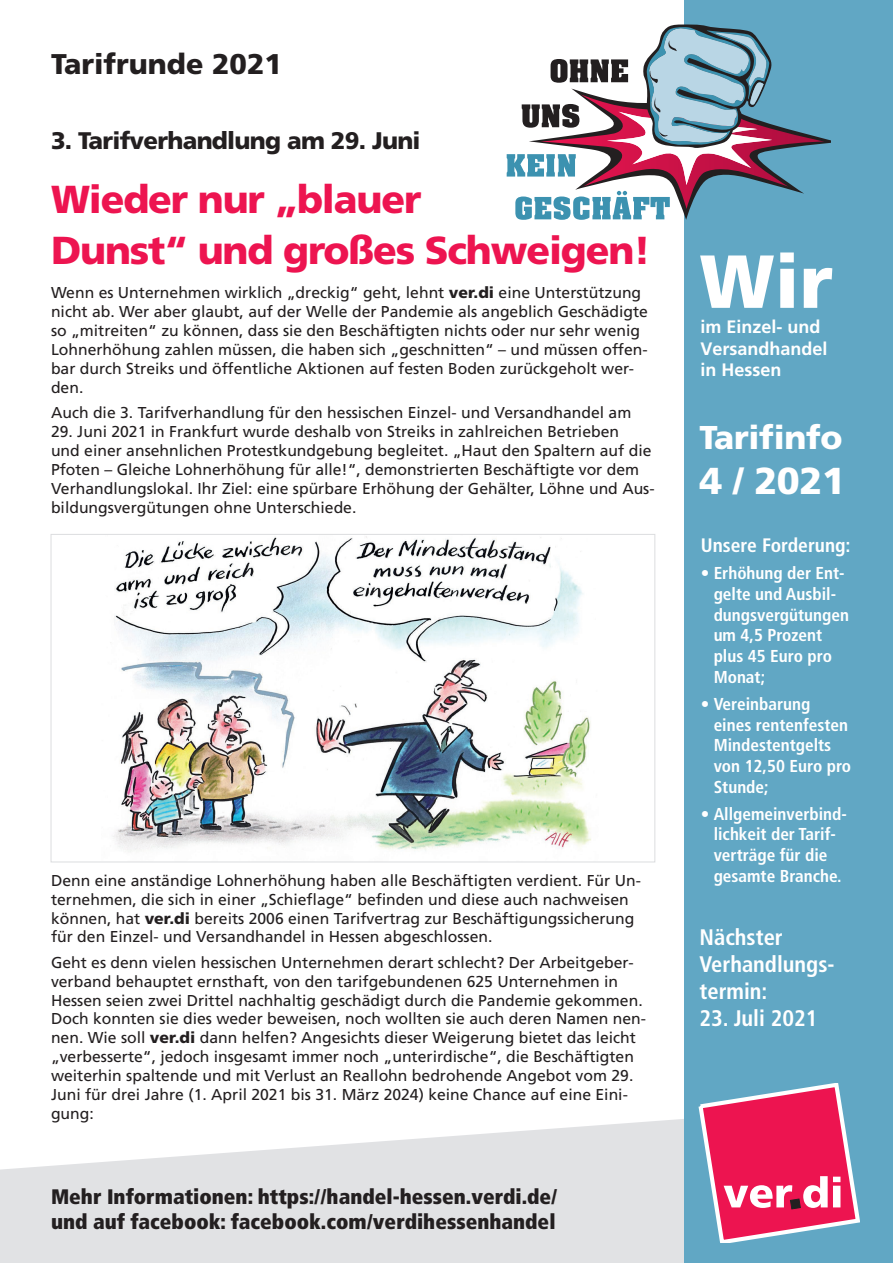
<style>
.page{position:relative;width:893px;height:1263px;background:#fff}
.page>*{position:absolute;margin:0;border:0;box-sizing:border-box;transform-origin:0 0}
.t1{font:900 75px "Frutiger";color:#fff}
.t2{font:900 39px/51px "Frutiger";letter-spacing:-.03em;color:#ed1450}
.t3{font:900 37.5px "Frutiger";color:#fff}
.t4{font:900 33px "Frutiger";letter-spacing:-.01em;color:#fff}
.t5{font:900 28.5px "Frutiger";color:#231f20}
.t6{font:900 24px "Frutiger";letter-spacing:-.03em;color:#231f20}
.t7{font:700 condensed 22.5px/27px "Frutiger LT";color:#fff}
.t8{font:900 condensed 21px/25.2px "Frutiger";color:#231f20}
.t9{font:700 condensed 19.5px "Frutiger LT";color:#fff}
.t10{font:700 18px/21.6px "Frutiger";color:#fff}
.t11{font:700 condensed 17.25px/20.7px "Frutiger LT";color:#fff}
.t12{font:15.75px/18.9px "Frutiger CE";color:#231f20}
.s1{font-family:"Frutiger";font-weight:900}
</style>
<div class="page">
<svg style="left:0;top:1114px;width:685px;height:149px;fill:#e1e2e4"></svg>
<div style="left:685px;top:0;width:208px;height:1263px;background:#61a7c4"></div>
<svg style="left:507px;top:24px;width:324px;height:196px"></svg>
<img style="left:110px;top:536px;width:481px;height:316px">
<svg style="left:699px;top:1083px;width:160px;height:159px"></svg>
<p class="t5" style="left:51px;top:46px;width:232px">Tarifrunde 2021</p>
<p class="t6" style="left:51px;top:127px;width:371px">3. Tarifverhandlung am 29. Juni</p>
<p class="t2" style="left:51px;top:174px;width:601px">Wieder nur „blauer<br>Dunst“ und großes Schweigen!</p>
<p class="t12" style="left:51px;top:283px;width:598px">Wenn es Unternehmen wirklich „dreckig“ geht, lehnt <span class="s1">ver.di</span> eine Unterstützung nicht ab. Wer aber glaubt, auf der Welle der Pandemie als angeblich Geschädigte so „mitreiten“ zu können, dass sie den Beschäftigten nichts oder nur sehr wenig Lohnerhöhung zahlen müssen, die haben sich „geschnitten“ – und müssen offen&shy;bar durch Streiks und öffentliche Aktionen auf festen Boden zurückgeholt wer&shy;den.</p>
<p class="t12" style="left:51px;top:403px;width:582px">Auch die 3. Tarifverhandlung für den hessischen Einzel- und Versandhandel am</p>
<p class="t12" style="left:51px;top:422px;width:605px">29. Juni 2021 in Frankfurt wurde deshalb von Streiks in zahlreichen Betrieben<br>und einer ansehnlichen Protestkundgebung begleitet. „Haut den Spaltern auf die Pfoten – Gleiche Lohnerhöhung für alle!“, demonstrierten Beschäftigte vor dem Verhandlungslokal. Ihr Ziel: eine spürbare Erhöhung der Gehälter, Löhne und Aus&shy;bildungsvergütungen ohne Unterschiede.</p>
<p class="t12" style="left:51px;top:871px;width:591px">Denn eine anständige Lohnerhöhung haben alle Beschäftigten verdient. Für Un&shy;ternehmen, die sich in einer „Schieflage“ befinden und diese auch nachweisen können, hat <span class="s1">ver.di</span> bereits 2006 einen Tarifvertrag zur Beschäftigungssicherung für den Einzel- und Versandhandel in Hessen abgeschlossen.</p>
<p class="t12" style="left:51px;top:953px;width:597px">Geht es denn vielen hessischen Unternehmen derart schlecht? Der Arbeitgeber&shy;verband behauptet ernsthaft, von den tarifgebundenen 625 Unternehmen in Hessen seien zwei Drittel nachhaltig geschädigt durch die Pandemie gekommen.<br>Doch konnten sie dies weder beweisen, noch wollten sie auch deren Namen nen&shy;nen. Wie soll <span class="s1">ver.di</span> dann helfen? Angesichts dieser Weigerung bietet das leicht „verbesserte“, jedoch insgesamt immer noch „unterirdische“, die Beschäftigten weiterhin spaltende und mit Verlust an Reallohn bedrohende Angebot vom 29.<br>Juni für drei Jahre (1. April 2021 bis 31. März 2024) keine Chance auf eine Eini&shy;gung:</p>
<p class="t8" style="left:51px;top:1184px;width:508px">Mehr Informationen: https://handel-hessen.verdi.de/ und auf facebook: facebook.com/verdihessenhandel</p>
<p class="t1" style="left:699px;top:236px;width:135px">Wir</p>
<p class="t10" style="left:701px;top:316px;width:122px">im Einzel- und</p>
<p class="t10" style="left:701px;top:337px;width:129px">Versandhandel in Hessen</p>
<p class="t4" style="left:699px;top:418px;width:144px">Tarifinfo</p>
<p class="t3" style="left:699px;top:458px;width:147px">4 / 2021</p>
<p class="t9" style="left:701px;top:534px;width:151px">Unsere Forderung:</p>
<p class="t11" style="left:714px;top:563px;width:137px;text-indent:-13px">• Erhöhung der Ent&shy;gelte und Ausbil&shy;dungsvergütungen um 4,5 Prozent plus 45 Euro pro<br>Monat;</p>
<p class="t11" style="left:714px;top:693px;width:139px;text-indent:-13px">• Vereinbarung eines rentenfesten<br>Mindestentgelts von 12,50 Euro pro<br>Stunde;</p>
<p class="t11" style="left:701px;top:803px;width:148px;text-align:center">• Allgemeinverbind&shy;lichkeit der Tarif&shy;verträge für die gesamte Branche.</p>
<p class="t7" style="left:699px;top:923px;width:137px">Nächster<br>Verhandlungs&shy;termin:</p>
<p class="t7" style="left:699px;top:1004px;width:119px">23. Juli 2021</p>
</div>
